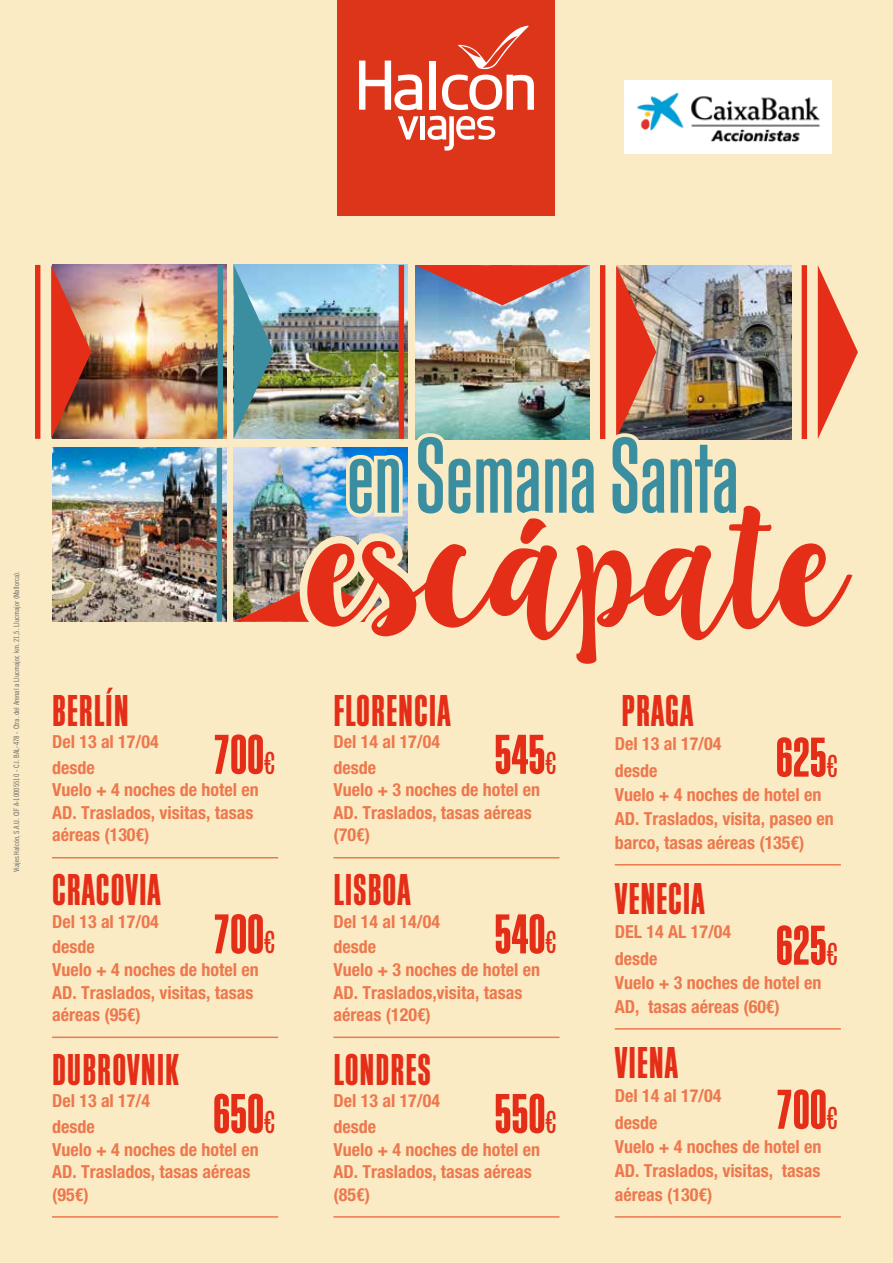
<style>
.page{position:relative;width:893px;height:1263px;background:#fbebc5}
.page>*{position:absolute;margin:0;border:0;box-sizing:border-box;transform-origin:0 0}
.t1{font:143.55px "Lilly Belle";letter-spacing:-.12em;color:#e42e18}
.t2{font:112.65px "Block Gothic RR Medium Extra Cond";color:#3b8e9f}
.t3{font:58.5px "Block Gothic Bold Extra Cond";color:#e42e18}
.t4{font:46.5px "Block Gothic Bold Extra Cond";letter-spacing:.02em;color:#e42e18}
.t5{font:25.5px "Antonio";color:#e42e18}
.t6{font:700 condensed 18px/22.5px "Helvetica Neue LT Std";color:#ed784d}
.t7{font:7.5px "Trade Gothic LT Std Cn 18";color:#646567}
</style>
<div class="page">
<img style="left:625px;top:80px;width:207px;height:73px">
<hr style="left:52px;top:857px;width:226px;height:1px;background:#ed784d">
<hr style="left:52px;top:1036px;width:226px;height:2px;background:#ed784d">
<hr style="left:52px;top:1216px;width:226px;height:2px;background:#ed784d">
<hr style="left:333px;top:857px;width:226px;height:1px;background:#ed784d">
<hr style="left:333px;top:1036px;width:226px;height:2px;background:#ed784d">
<hr style="left:333px;top:1216px;width:226px;height:2px;background:#ed784d">
<hr style="left:615px;top:864px;width:226px;height:1px;background:#ed784d">
<hr style="left:615px;top:1028px;width:226px;height:1px;background:#ed784d">
<hr style="left:615px;top:1216px;width:226px;height:2px;background:#ed784d">
<img style="left:91px;top:265px;width:135px;height:174px">
<img style="left:53px;top:448px;width:173px;height:174px">
<img style="left:51px;top:265px;width:40px;height:174px">
<div style="left:35px;top:265px;width:5px;height:174px;background:#e42e18"></div>
<div style="left:218px;top:265px;width:5px;height:174px;background:#3b8e9f"></div>
<div style="left:217px;top:448px;width:5px;height:174px;background:#3b8e9f"></div>
<img style="left:234px;top:265px;width:624px;height:357px">
<div style="left:338px;top:0;width:217px;height:216px;background:#dd3519"></div>
<div style="left:420px;top:116px;width:5px;height:24px;background:#fff"></div>
<svg style="left:398px;top:116px;width:21px;height:24px"></svg>
<svg style="left:359px;top:61px;width:63px;height:49px"></svg>
<svg style="left:428px;top:26px;width:106px;height:125px"></svg>
<p class="t7" style="left:12px;top:872px;width:303px;rotate:-90deg">Viajes Halcón, S.A.U. CIF A-10005510 - C.I. BAL-478 - Ctra. del Arenal a Llucmajor, km. 21,5. Llucmajor (Mallorca).</p>
<h3 class="t4" style="left:52px;top:679px;width:78px">BERLÍN</h3>
<p class="t6" style="left:52px;top:729px;width:108px;line-height:25.5px">Del 13 al 17/04 desde</p>
<h3 class="t3" style="left:213px;top:714px;width:52px">700</h3>
<h3 class="t5" style="left:264px;top:744px;width:15px">€</h3>
<p class="t6" style="left:52px;top:778px;width:208px">Vuelo + 4 noches de hotel en<br>AD. Traslados, visitas, tasas aéreas (130€)</p>
<h3 class="t4" style="left:52px;top:858px;width:110px">CRACOVIA</h3>
<p class="t6" style="left:52px;top:908px;width:108px;line-height:25.5px">Del 13 al 17/04 desde</p>
<h3 class="t3" style="left:213px;top:894px;width:52px">700</h3>
<h3 class="t5" style="left:264px;top:924px;width:15px">€</h3>
<p class="t6" style="left:52px;top:958px;width:208px">Vuelo + 4 noches de hotel en<br>AD. Traslados, visitas, tasas aéreas (95€)</p>
<h3 class="t4" style="left:52px;top:1038px;width:128px">DUBROVNIK</h3>
<p class="t6" style="left:52px;top:1088px;width:100px;line-height:25.5px">Del 13 al 17/4 desde</p>
<h3 class="t3" style="left:213px;top:1074px;width:52px">650</h3>
<h3 class="t5" style="left:264px;top:1103px;width:15px">€</h3>
<p class="t6" style="left:52px;top:1138px;width:208px">Vuelo + 4 noches de hotel en<br>AD. Traslados, tasas aéreas (95€)</p>
<h2 class="t2" style="left:347px;top:418px;width:393px">en Semana Santa</h2>
<h1 class="t1" style="left:305px;top:458px;width:552px">escápate</h1>
<h3 class="t4" style="left:333px;top:679px;width:119px">FLORENCIA</h3>
<p class="t6" style="left:333px;top:729px;width:108px;line-height:25.5px">Del 14 al 17/04 desde</p>
<h3 class="t3" style="left:494px;top:714px;width:52px">545</h3>
<h3 class="t5" style="left:545px;top:744px;width:15px">€</h3>
<p class="t6" style="left:333px;top:778px;width:208px">Vuelo + 3 noches de hotel en<br>AD. Traslados, tasas aéreas (70€)</p>
<h3 class="t4" style="left:333px;top:858px;width:79px">LISBOA</h3>
<p class="t6" style="left:333px;top:908px;width:108px;line-height:25.5px">Del 14 al 14/04 desde</p>
<h3 class="t3" style="left:494px;top:894px;width:52px">540</h3>
<h3 class="t5" style="left:545px;top:924px;width:15px">€</h3>
<p class="t6" style="left:333px;top:958px;width:208px">Vuelo + 3 noches de hotel en<br>AD. Traslados,visita, tasas aéreas (120€)</p>
<h3 class="t4" style="left:333px;top:1038px;width:99px">LONDRES</h3>
<p class="t6" style="left:333px;top:1088px;width:108px;line-height:25.5px">Del 13 al 17/04 desde</p>
<h3 class="t3" style="left:494px;top:1074px;width:52px">550</h3>
<h3 class="t5" style="left:545px;top:1103px;width:15px">€</h3>
<p class="t6" style="left:333px;top:1138px;width:208px">Vuelo + 4 noches de hotel en<br>AD. Traslados, tasas aéreas (85€)</p>
<h3 class="t4" style="left:621px;top:679px;width:73px">PRAGA</h3>
<p class="t6" style="left:615px;top:729px;width:108px;line-height:27px">Del 13 al 17/04 desde</p>
<h3 class="t3" style="left:776px;top:717px;width:52px">625</h3>
<h3 class="t5" style="left:827px;top:747px;width:15px">€</h3>
<p class="t6" style="left:615px;top:782px;width:221px;line-height:24px">Vuelo + 4 noches de hotel en<br>AD. Traslados, visita, paseo en barco, tasas aéreas (135€)</p>
<h3 class="t4" style="left:615px;top:867px;width:91px">VENECIA</h3>
<p class="t6" style="left:615px;top:917px;width:118px;line-height:27px">DEL 14 AL 17/04 desde</p>
<h3 class="t3" style="left:776px;top:905px;width:52px">625</h3>
<h3 class="t5" style="left:827px;top:935px;width:15px">€</h3>
<p class="t6" style="left:615px;top:970px;width:208px;line-height:24px">Vuelo + 3 noches de hotel en<br>AD, tasas aéreas (60€)</p>
<h3 class="t4" style="left:615px;top:1031px;width:65px">VIENA</h3>
<p class="t6" style="left:615px;top:1082px;width:108px;line-height:27px">Del 14 al 17/04 desde</p>
<h3 class="t3" style="left:776px;top:1069px;width:52px">700</h3>
<h3 class="t5" style="left:827px;top:1099px;width:15px">€</h3>
<p class="t6" style="left:615px;top:1134px;width:208px;line-height:24px;text-align:justify">Vuelo + 4 noches de hotel en AD. Traslados, visitas, tasas aéreas (130€)</p>
</div>
